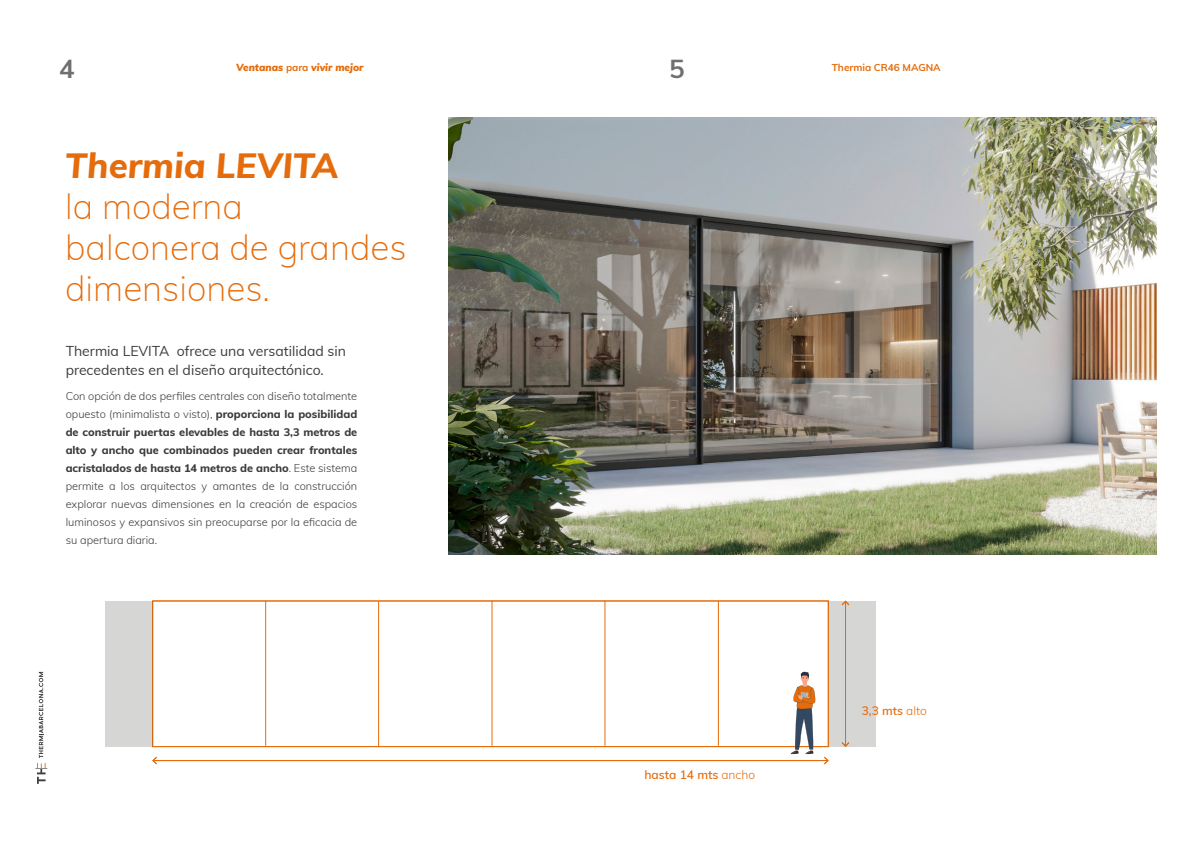
<style>
.page{position:relative;width:1191px;height:842px;background:#fff}
.page>*{position:absolute;margin:0;border:0;box-sizing:border-box;transform-origin:0 0}
.t1{font:200 35px/41px "Muli";color:#e56c0c}
.t2{font:italic 800 35px "Muli";color:#e56c0c}
.t3{font:700 26px "Muli";color:#706f6f}
.t4{font:14px/19px "Muli";color:#3c3c3b}
.t5{font:600 12px "Muli";color:#e56c0c}
.t6{font:300 11px/18px "Muli";color:#3c3c3b;text-align:justify}
.t7{font:italic 900 10px "Muli";color:#e56c0c}
.t8{font:700 10px "Muli";color:#e56c0c}
.s1{font-weight:700;font-style:normal}
.s2{font-weight:800}
.s3{font-weight:300}
</style>
<div class="page">
<svg style="left:35px;top:672px;width:12px;height:112px"></svg>
<img style="left:449px;top:118px;width:708px;height:436px">
<div style="left:828px;top:601px;width:48px;height:146px;background:#d6d6d5"></div>
<div style="left:152px;top:601px;width:676px;height:146px;border:1px solid #e56c0c"></div>
<hr style="left:153px;top:760px;width:675px;height:1px;background:#e56c0c">
<svg style="left:152px;top:756px;width:6px;height:9px"></svg>
<svg style="left:823px;top:756px;width:6px;height:9px"></svg>
<hr style="left:845px;top:601px;width:1px;height:145px;background:#e56c0c">
<svg style="left:841px;top:742px;width:9px;height:5px"></svg>
<svg style="left:841px;top:600px;width:9px;height:6px"></svg>
<div style="left:105px;top:601px;width:47px;height:146px;background:#d6d6d5"></div>
<hr style="left:265px;top:601px;width:1px;height:145px;background:#e56c0c">
<hr style="left:378px;top:601px;width:1px;height:145px;background:#e56c0c">
<hr style="left:492px;top:601px;width:1px;height:145px;background:#e56c0c">
<hr style="left:604px;top:601px;width:1px;height:145px;background:#e56c0c">
<hr style="left:718px;top:601px;width:1px;height:145px;background:#e56c0c">
<svg style="left:790px;top:671px;width:25px;height:83px"></svg>
<h2 class="t3" style="left:59px;top:49px;width:17px">4</h2>
<p class="t7" style="left:236px;top:60px;width:129px">Ventanas <span class="s1">para</span> vivir mejor</p>
<h2 class="t3" style="left:669px;top:49px;width:17px">5</h2>
<p class="t8" style="left:831px;top:60px;width:110px">Thermia CR46 MAGNA</p>
<h1 class="t2" style="left:65px;top:140px;width:274px">Thermia LEVITA</h1>
<h1 class="t1" style="left:65px;top:185px;width:343px">la moderna balconera de grandes dimensiones.</h1>
<p class="t4" style="left:66px;top:341px;width:282px">Thermia LEVITA ofrece una versatilidad sin precedentes en el diseño arquitectónico.</p>
<p class="t6" style="left:66px;top:386px;width:293px">Con opción de dos perfiles centrales con diseño totalmente opuesto (minimalista o visto), <span class="s2">proporciona la posibilidad de construir puertas elevables de hasta 3,3 metros de alto y ancho que combinados pueden crear frontales acristalados de hasta 14 metros de ancho</span>. Este sistema permite a los arquitectos y amantes de la construcción explorar nuevas dimensiones en la creación de espacios luminosos y expansivos sin preocuparse por la eficacia de su apertura diaria.</p>
<p class="t5" style="left:644px;top:766px;width:112px">hasta 14 mts <span class="s3">ancho</span></p>
<p class="t5" style="left:861px;top:702px;width:67px">3,3 mts <span class="s3">alto</span></p>
</div>
